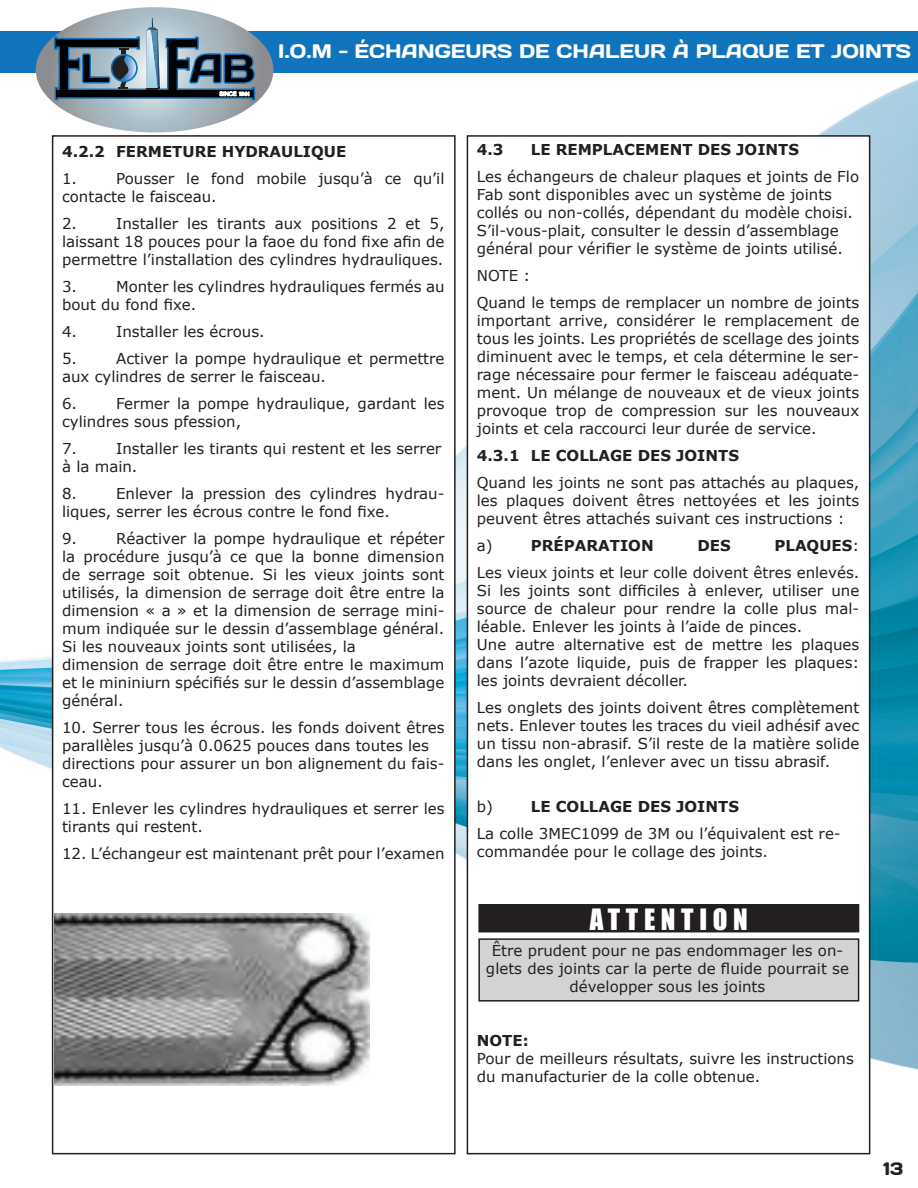
<style>
.page{position:relative;width:918px;height:1188px;background:#fff}
.page>*{position:absolute;margin:0;border:0;box-sizing:border-box;transform-origin:0 0}
.t1{font:27px "Impact";letter-spacing:.21em;color:#fff}
.t2{font:19.5px "Days";color:#fff}
.t3{font:18px "Days";color:#231f20}
.t4{font:15px/18px "Verdana";color:#231f20}
.t5{font:700 15px "Verdana";color:#231f20}
.s1{font-weight:700}
</style>
<div class="page">
<img style="left:0;top:72px;width:918px;height:1083px">
<div style="left:2px;top:31px;width:916px;height:41px;background:#1074bc"></div>
<hr style="left:0;top:31px;width:2px;height:41px;background:#1074bc">
<svg style="left:36px;top:7px;width:237px;height:126px"></svg>
<div style="left:53px;top:136px;width:402px;height:1018px;background:#fff"></div>
<div style="left:52px;top:135px;width:404px;height:1019px;border:2px solid #231f20"></div>
<div style="left:467px;top:136px;width:403px;height:1018px;background:#fff"></div>
<div style="left:467px;top:135px;width:403px;height:1019px;border:2px solid #231f20"></div>
<img style="left:55px;top:914px;width:315px;height:172px">
<div style="left:479px;top:939px;width:380px;height:62px;background:#d2d4d3"></div>
<div style="left:478px;top:938px;width:381px;height:64px;border:2px solid #231f20"></div>
<div style="left:479px;top:905px;width:380px;height:27px;background:#231f20"></div>
<div style="left:478px;top:904px;width:381px;height:28px;border:2px solid #231f20"></div>
<h2 class="t2" style="left:278px;top:39px;width:634px">I.O.M - ÉCHANGEURS DE CHALEUR À PLAQUE ET JOINTS</h2>
<p class="t5" style="left:62px;top:140px;width:123px">4.2.2 FERMETUR</p>
<p class="t5" style="left:206px;top:140px;width:141px">E HYDRAU LIQU E</p>
<p class="t4" style="left:62px;top:169px;width:17px">1.</p>
<p class="t4" style="left:62px;top:169px;width:384px;text-indent:54px">Pousser le fond mobile jusqu’à ce qu’il contacte le faisceau.</p>
<p class="t4" style="left:62px;top:214px;width:17px">2.</p>
<p class="t4" style="left:62px;top:214px;width:384px;text-align:justify;text-indent:54px">Installer les tirants aux positions 2 et 5, laissant 18 pouces pour la faoe du fond fixe afin de permettre l’installation des cylindres hydrauliques.</p>
<p class="t4" style="left:62px;top:277px;width:17px">3.</p>
<p class="t4" style="left:62px;top:277px;width:384px;text-indent:54px">Monter les cylindres hydrauliques fermés au bout du fond fixe.</p>
<p class="t4" style="left:62px;top:322px;width:17px">4.</p>
<p class="t4" style="left:116px;top:322px;width:150px">Installer les écrous.</p>
<p class="t4" style="left:62px;top:349px;width:17px">5.</p>
<p class="t4" style="left:62px;top:349px;width:384px;text-indent:54px">Activer la pompe hydraulique et permettre aux cylindres de serrer le faisceau.</p>
<p class="t4" style="left:62px;top:394px;width:17px">6.</p>
<p class="t4" style="left:62px;top:394px;width:384px;text-indent:54px">Fermer la pompe hydraulique, gardant les cylindres sous pfession,</p>
<p class="t4" style="left:62px;top:439px;width:17px">7.</p>
<p class="t4" style="left:62px;top:439px;width:381px;text-indent:54px">Installer les tirants qui restent et les serrer à la main.</p>
<p class="t4" style="left:62px;top:484px;width:17px">8.</p>
<p class="t4" style="left:62px;top:484px;width:384px;text-indent:54px">Enlever la pression des cylindres hydrau&shy;liques, serrer les écrous contre le fond fixe.</p>
<p class="t4" style="left:62px;top:529px;width:17px">9.</p>
<p class="t4" style="left:62px;top:529px;width:384px;text-indent:54px">Réactiver la pompe hydraulique et répéter la procédure jusqu’à ce que la bonne dimension de serrage soit obtenue. Si les vieux joints sont utilisés, la dimension de serrage doit être entre la dimension « a » et la dimension de serrage mini&shy;mum indiquée sur le dessin d’assemblage général.<br>Si les nouveaux joints sont utilisées, la<br>dimension de serrage doit être entre le maximum et le mininiurn spécifiés sur le dessin d’assemblage général.</p>
<p class="t4" style="left:62px;top:718px;width:384px">10. Serrer tous les écrous. les fonds doivent êtres parallèles jusqu’à 0.0625 pouces dans toutes les directions pour assurer un bon alignement du fais&shy;ceau.</p>
<p class="t4" style="left:62px;top:799px;width:384px">11. Enlever les cylindres hydrauliques et serrer les tirants qui restent.</p>
<p class="t4" style="left:62px;top:844px;width:384px">12. L’échangeur est maintenant prêt pour l’examen</p>
<p class="t5" style="left:477px;top:139px;width:28px">4.3</p>
<p class="t5" style="left:531px;top:139px;width:270px">LE REMPLACEMENT DES JOINTS</p>
<p class="t4" style="left:477px;top:168px;width:384px">Les échangeurs de chaleur plaques et joints de Flo Fab sont disponibles avec un système de joints collés ou non-collés, dépendant du modèle choisi.<br>S’il-vous-plait, consulter le dessin d’assemblage général pour vérifier le système de joints utilisé.</p>
<p class="t4" style="left:477px;top:262px;width:384px;line-height:27px">NOTE :<br>Quand le temps de remplacer un nombre de joints</p>
<p class="t4" style="left:477px;top:312px;width:384px;text-align:justify">important arrive, considérer le remplacement de tous les joints. Les propriétés de scellage des joints diminuent avec le temps, et cela détermine le ser&shy;rage nécessaire pour fermer le faisceau adéquate&shy;ment. Un mélange de nouveaux et de vieux joints provoque trop de compression sur les nouveaux joints et cela raccourci leur durée de service.</p>
<p class="t5" style="left:477px;top:445px;width:264px">4.3.1 LE COLLAGE DES JOINTS</p>
<p class="t4" style="left:477px;top:474px;width:384px;text-align:justify">Quand les joints ne sont pas attachés au plaques, les plaques doivent êtres nettoyées et les joints peuvent êtres attachés suivant ces instructions :</p>
<p class="t4" style="left:477px;top:537px;width:17px">a)</p>
<p class="t5" style="left:531px;top:535px;width:111px">PRÉPARATION</p>
<p class="t5" style="left:697px;top:535px;width:35px">DES</p>
<p class="t4" style="left:477px;top:532px;width:384px;line-height:27px;text-align:right"><span class="s1">PLAQU ES</span>:<br>Les vieux joints et leur colle doivent êtres enlevés.</p>
<p class="t4" style="left:477px;top:582px;width:384px">Si les joints sont difficiles à enlever, utiliser une source de chaleur pour rendre la colle plus mal&shy;léable. Enlever les joints à l’aide de pinces.<br>Une autre alternative est de mettre les plaques dans l’azote liquide, puis de frapper les plaques: les joints devraient décoller.</p>
<p class="t4" style="left:477px;top:699px;width:384px;text-align:justify">Les onglets des joints doivent êtres complètement nets. Enlever toutes les traces du vieil adhésif avec un tissu non-abrasif. S’il reste de la matière solide dans les onglet, l’enlever avec un tissu abrasif.</p>
<p class="t4" style="left:477px;top:798px;width:18px">b)</p>
<p class="t5" style="left:531px;top:796px;width:210px">LE COLLAGE DES JOINTS</p>
<p class="t4" style="left:477px;top:825px;width:365px">La colle 3MEC1099 de 3M ou l’équivalent est re&shy;commandée pour le collage des joints.</p>
<h1 class="t1" style="left:590px;top:898px;width:159px">ATTENTION</h1>
<p class="t4" style="left:486px;top:941px;width:364px;text-align:center">Être prudent pour ne pas endommager les on&shy;glets des joints car la perte de fluide pourrait se développer sous les joints</p>
<p class="t5" style="left:477px;top:1030px;width:13px">NOT</p>
<p class="t5" style="left:513px;top:1030px;width:18px">E:</p>
<p class="t4" style="left:477px;top:1050px;width:379px">Pour de meilleurs résultats, suivre les instructions du manufacturier de la colle obtenue.</p>
<p class="t3" style="left:883px;top:1157px;width:22px">13</p>
</div>
